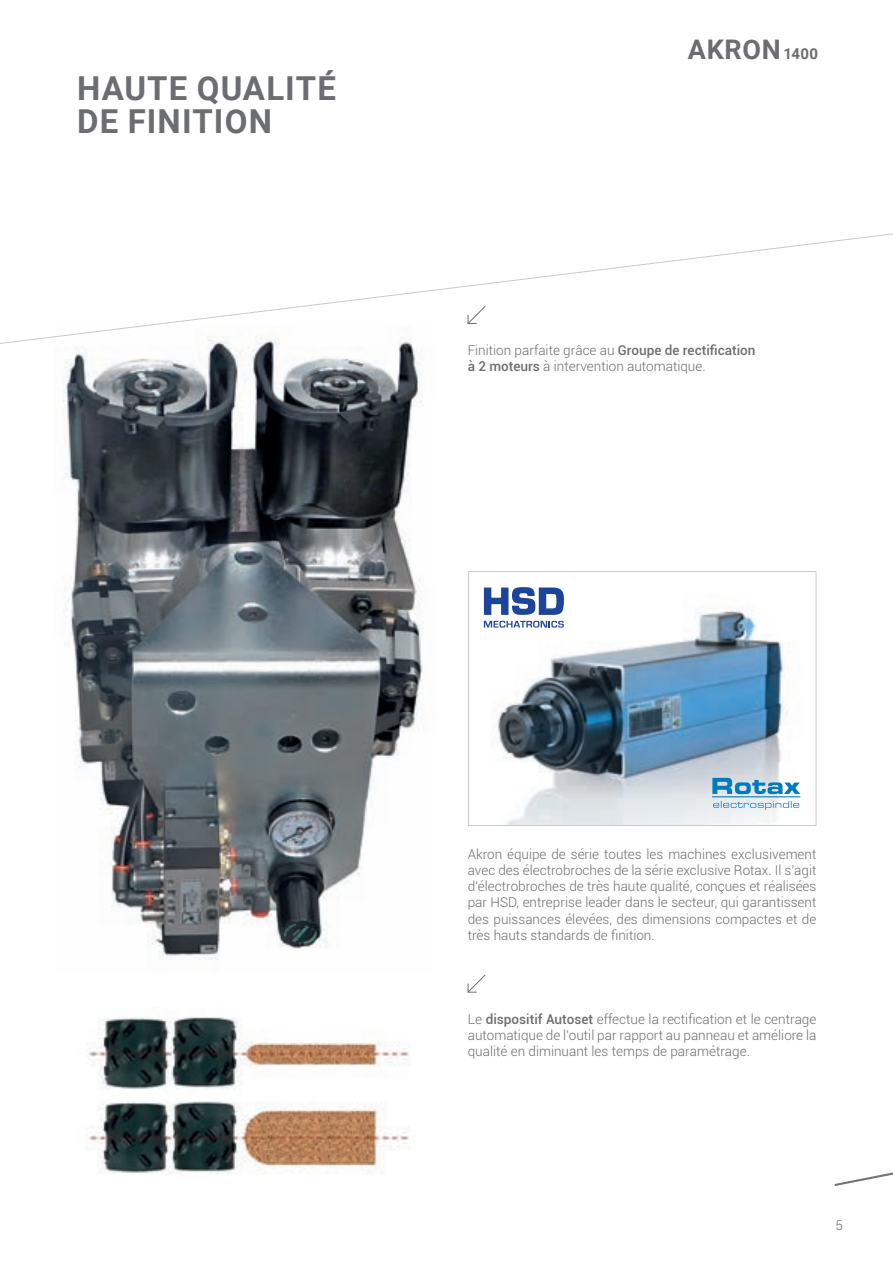
<style>
.page{position:relative;width:893px;height:1263px;background:#fff}
.page>*{position:absolute;margin:0;border:0;box-sizing:border-box;transform-origin:0 0}
.t1{font:700 33px "Roboto";letter-spacing:.035em;color:#6c6d70}
.t2{font:700 27px "Roboto";letter-spacing:.025em;color:#6c6d70}
.t3{font:300 13.5px/16.2px "Roboto";color:#6c6d70;text-align:justify}
.s1{font-size:15px}
.s2{font-weight:500}
</style>
<div class="page">
<img style="left:63px;top:456px;width:361px;height:504px">
<svg style="left:0;top:233px;width:893px;height:223px"></svg>
<svg style="left:835px;top:1172px;width:58px;height:14px"></svg>
<img style="left:87px;top:1017px;width:323px;height:157px">
<img style="left:483px;top:588px;width:318px;height:236px">
<div style="left:468px;top:571px;width:348px;height:255px;border:1px solid #c9cacc"></div>
<svg style="left:484px;top:587px;width:80px;height:28px"></svg>
<svg style="left:484px;top:621px;width:80px;height:7px"></svg>
<hr style="left:712px;top:796px;width:88px;height:1px;background:#007bbe">
<svg style="left:712px;top:778px;width:88px;height:16px"></svg>
<svg style="left:713px;top:801px;width:86px;height:9px"></svg>
<svg style="left:467px;top:974px;width:19px;height:19px"></svg>
<svg style="left:467px;top:305px;width:19px;height:19px"></svg>
<p class="t1" style="left:77px;top:65px;width:260px">HAUTE QUALITÉ</p>
<p class="t1" style="left:77px;top:98px;width:196px">DE FINITION</p>
<p class="t2" style="left:688px;top:30px;width:132px">AKRON <span class="s1">1400</span></p>
<p class="t3" style="left:468px;top:342px;width:289px">Finition parfaite grâce au <span class="s2">Groupe de rectification à 2 moteurs</span> à intervention automatique.</p>
<p class="t3" style="left:468px;top:845px;width:350px">Akron équipe de série toutes les machines exclusivement avec des électrobroches de la série exclusive Rotax. Il s’agit d’électrobroches de très haute qualité, conçues et réalisées par HSD, entreprise leader dans le secteur, qui garantissent des puissances élevées, des dimensions compactes et de très hauts standards de finition.</p>
<p class="t3" style="left:468px;top:1010px;width:350px">Le <span class="s2">dispositif Autoset</span> effectue la rectification et le centrage automatique de l’outil par rapport au panneau et améliore la qualité en diminuant les temps de paramétrage.</p>
<p class="t3" style="left:836px;top:1216px;width:9px">5</p>
</div>
